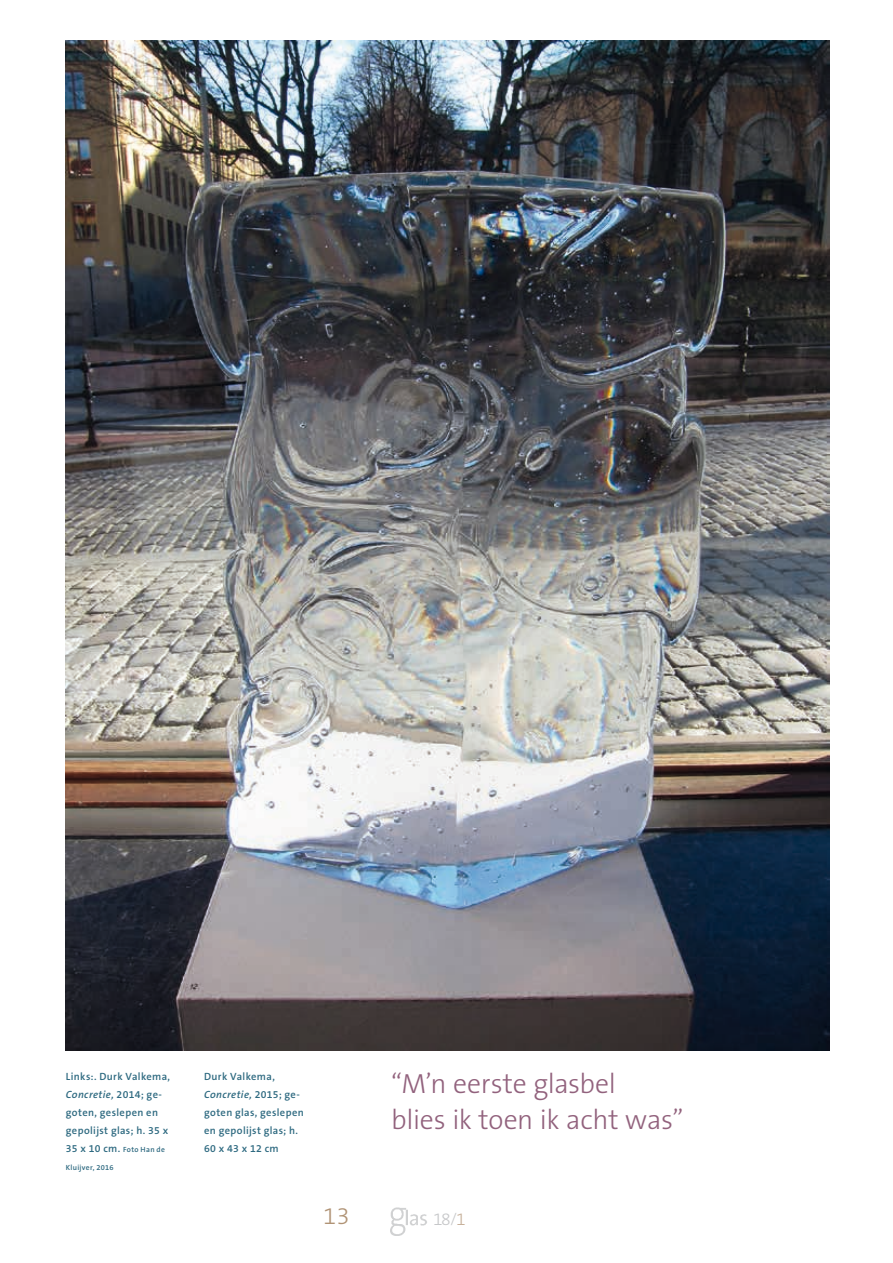
<style>
.page{position:relative;width:893px;height:1263px;background:#fff}
.page>*{position:absolute;margin:0;border:0;box-sizing:border-box;transform-origin:0 0}
.t1{font:300 27.75px/35.7px "The Sans B3";letter-spacing:-.015em;color:#92627d}
.t2{font:300 24px "The Sans B3";color:#b09375}
.t3{font:300 17.55px "The Sans B3";color:#c6c7c9}
.t4{font:600 10.5px/18px "The Sans B6";letter-spacing:.03em;color:#2d6980}
.t5{font:600 7.5px "The Sans B6";letter-spacing:.035em;color:#2d6980}
.s1{font-style:italic}
.s2{font-size:10.5px}
.s3{font-family:"The Sans B4";font-size:13.35px}
.s4{color:#c7b19b}
</style>
<div class="page">
<img style="left:390px;top:1207px;width:37px;height:28px">
<img style="left:66px;top:40px;width:763px;height:1010px">
<p class="t4" style="left:66px;top:1068px;width:106px">Links:. Durk Valkema,<br><span class="s1">Concretie,</span> 2014; ge&shy;goten, geslepen en gepolijst glas; h. 35 x</p>
<p class="t5" style="left:66px;top:1146px;width:101px"><span class="s2">35 x 10 cm.</span> Foto Han de</p>
<p class="t5" style="left:66px;top:1164px;width:49px">Kluijver, 2016</p>
<p class="t4" style="left:204px;top:1068px;width:101px">Durk Valkema,<br><span class="s1">Concretie,</span> 2015; ge&shy;goten glas, geslepen en gepolijst glas; h.<br>60 x 43 x 12 cm</p>
<h1 class="t1" style="left:391px;top:1068px;width:294px">“M’n eerste glasbel<br>blies ik toen ik acht was”</h1>
<h2 class="t2" style="left:323px;top:1204px;width:28px">13</h2>
<h3 class="t3" style="left:433px;top:1210px;width:34px">18<span class="s3">/</span><span class="s4">1</span></h3>
</div>
